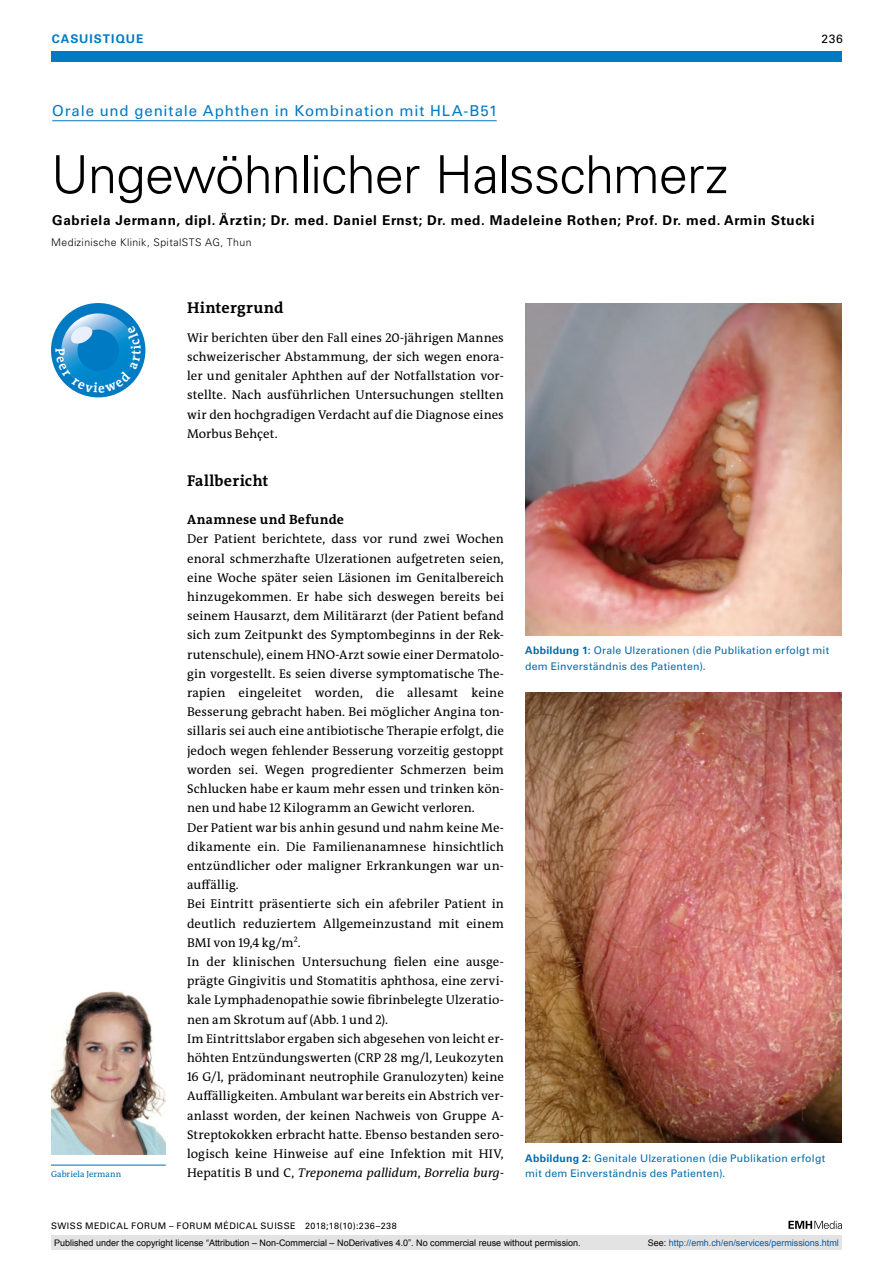
<style>
.page{position:relative;width:893px;height:1263px;background:#fff}
.page>*{position:absolute;margin:0;border:0;box-sizing:border-box;transform-origin:0 0}
.t1{font:300 52.5px "Univers LT Std";letter-spacing:-.02em;color:#000}
.t2{font:700 15.75px "The Antiqua B W7";letter-spacing:.015em;color:#000}
.t3{font:15px "Univers LT Std";letter-spacing:.055em;color:#007ac3}
.t4{font:700 13.5px "Univers LT Std";letter-spacing:.05em;color:#000}
.t5{font:700 13.5px "The Antiqua B W7";letter-spacing:.025em;color:#000}
.t6{font:12.75px/19.2px "The Antiqua B W5 Plain";letter-spacing:.005em;color:#000;text-align:justify}
.t7{font:700 12px "Univers LT Std";letter-spacing:.08em;color:#007ac3}
.t8{font:12px "Univers LT Std";color:#000}
.t9{font:10.5px/15.8px "Univers LT Std";letter-spacing:.02em;color:#006dae}
.t10{font:300 10.5px "Univers LT Std";letter-spacing:.035em;color:#000}
.t11{font:9px "Arial";color:#000}
.t12{font:9px "Univers LT Std";letter-spacing:.05em;color:#000}
.t13{font:9px "Arial";color:#005ba9}
.t14{font:8.7px "The Antiqua B W5 Plain";letter-spacing:.01em;color:#006dae}
.s1{font-style:italic}
.s2{font-weight:700}
.s3{color:#000}
</style>
<div class="page">
<div style="left:51px;top:51px;width:791px;height:11px;background:#007ac3"></div>
<svg style="left:788px;top:1221px;width:54px;height:8px"></svg>
<hr style="left:52px;top:120px;width:445px;height:1px;background:#007ac3">
<img style="left:525px;top:304px;width:317px;height:331px">
<img style="left:525px;top:693px;width:317px;height:450px">
<hr style="left:51px;top:1165px;width:115px;height:1px;background:#006dae">
<img style="left:51px;top:991px;width:115px;height:163px">
<div style="left:51px;top:1235px;width:791px;height:15px;background:#e3e3e3"></div>
<svg style="left:51px;top:303px;width:94px;height:94px"></svg>
<p class="t7" style="left:52px;top:31px;width:93px">CASUISTIQUE</p>
<p class="t8" style="left:822px;top:31px;width:23px">236</p>
<p class="t3" style="left:52px;top:102px;width:447px">Orale und genitale Aphthen in Kombination mit HLA-B51</p>
<h1 class="t1" style="left:51px;top:143px;width:679px">Ungewöhnlicher Halsschmerz</h1>
<p class="t4" style="left:52px;top:212px;width:764px">Gabriela Jermann, dipl. Ärztin; Dr. med. Daniel Ernst; Dr. med. Madeleine Rothen; Prof. Dr. med. Armin Stucki</p>
<p class="t10" style="left:51px;top:236px;width:202px">Medizinische Klinik, SpitalSTS AG, Thun</p>
<p class="t2" style="left:187px;top:298px;width:98px">Hintergrund</p>
<p class="t6" style="left:187px;top:328px;width:318px">Wir berichten über den Fall eines 20-jährigen Mannes schweizerischer Abstammung, der sich wegen enora&shy;ler und genitaler Aphthen auf der Notfallstation vor&shy;stellte. Nach ausführlichen Untersuchungen stellten wir den hochgradigen Verdacht auf die Diagnose eines Morbus Behçet.</p>
<p class="t2" style="left:187px;top:470px;width:83px">Fallbericht</p>
<p class="t5" style="left:187px;top:511px;width:158px">Anamnese und Befunde</p>
<p class="t6" style="left:187px;top:530px;width:318px;text-align:left">Der Patient berichtete, dass vor rund zwei Wochen enoral schmerzhafte Ulzerationen aufgetreten seien, eine Woche später seien Läsionen im Genitalbereich hinzugekommen. Er habe sich deswegen bereits bei seinem Hausarzt, dem Militärarzt (der Patient befand sich zum Zeitpunkt des Symptombeginns in der Rek&shy;rutenschule), einem HNO-Arzt sowie einer Dermatolo&shy;gin vorgestellt. Es seien diverse symptomatische The&shy;rapien eingeleitet worden, die allesamt keine Besserung gebracht haben. Bei möglicher Angina ton&shy;sillaris sei auch eine antibiotische Therapie erfolgt, die jedoch wegen fehlender Besserung vorzeitig gestoppt worden sei. Wegen progredienter Schmerzen beim Schlucken habe er kaum mehr essen und trinken kön&shy;nen und habe 12 Kilogramm an Gewicht verloren.<br>Der Patient war bis anhin gesund und nahm keine Me&shy;dikamente ein. Die Familienanamnese hinsichtlich entzündlicher oder maligner Erkrankungen war un&shy;auffällig.<br>Bei Eintritt präsentierte sich ein afebriler Patient in deutlich reduziertem Allgemeinzustand mit einem BMI von 19,4 kg/m<sup>2</sup>.<br>In der klinischen Untersuchung fielen eine ausge&shy;prägte Gingivitis und Stomatitis aphthosa, eine zervi&shy;kale Lymphadenopathie sowie fibrinbelegte Ulzeratio&shy;nen am Skrotum auf (Abb. 1 und 2).<br>Im Eintrittslabor ergaben sich abgesehen von leicht er&shy;höhten Entzündungswerten (CRP 28 mg/l, Leukozyten 16 G/l, prädominant neutrophile Granulozyten) keine Auffälligkeiten. Ambulant war bereits ein Abstrich ver&shy;anlasst worden, der keinen Nachweis von Gruppe A-Streptokokken erbracht hatte. Ebenso bestanden sero&shy;logisch keine Hinweise auf eine Infektion mit HIV, Hepatitis B und C, <span class="s1">Treponema pallidum</span>, <span class="s1">Borrelia burg-</span></p>
<p class="t9" style="left:525px;top:642px;width:306px"><span class="s2">Abbildung 1:</span> Orale Ulzerationen (die Publikation erfolgt mit dem Einverständnis des Patienten).</p>
<p class="t9" style="left:525px;top:1150px;width:302px"><span class="s2">Abbildung 2:</span> Genitale Ulzerationen (die Publikation erfolgt</p>
<p class="t14" style="left:51px;top:1169px;width:72px">Gabriela Jermann</p>
<p class="t9" style="left:525px;top:1166px;width:202px">mit dem Einverständnis des Patienten).</p>
<p class="t12" style="left:51px;top:1220px;width:347px">SWISS MEDICAL FORUM – FORUM MÉDICAL SUISSE 2018;18(10):236–238</p>
<p class="t11" style="left:54px;top:1237px;width:528px">Published under the copyright license “Attribution – Non-Commercial – NoDerivatives 4.0”. No commercial reuse without permission.</p>
<p class="t13" style="left:648px;top:1237px;width:193px"><span class="s3">See:</span> http://emh.ch/en/services/permissions.html</p>
</div>
